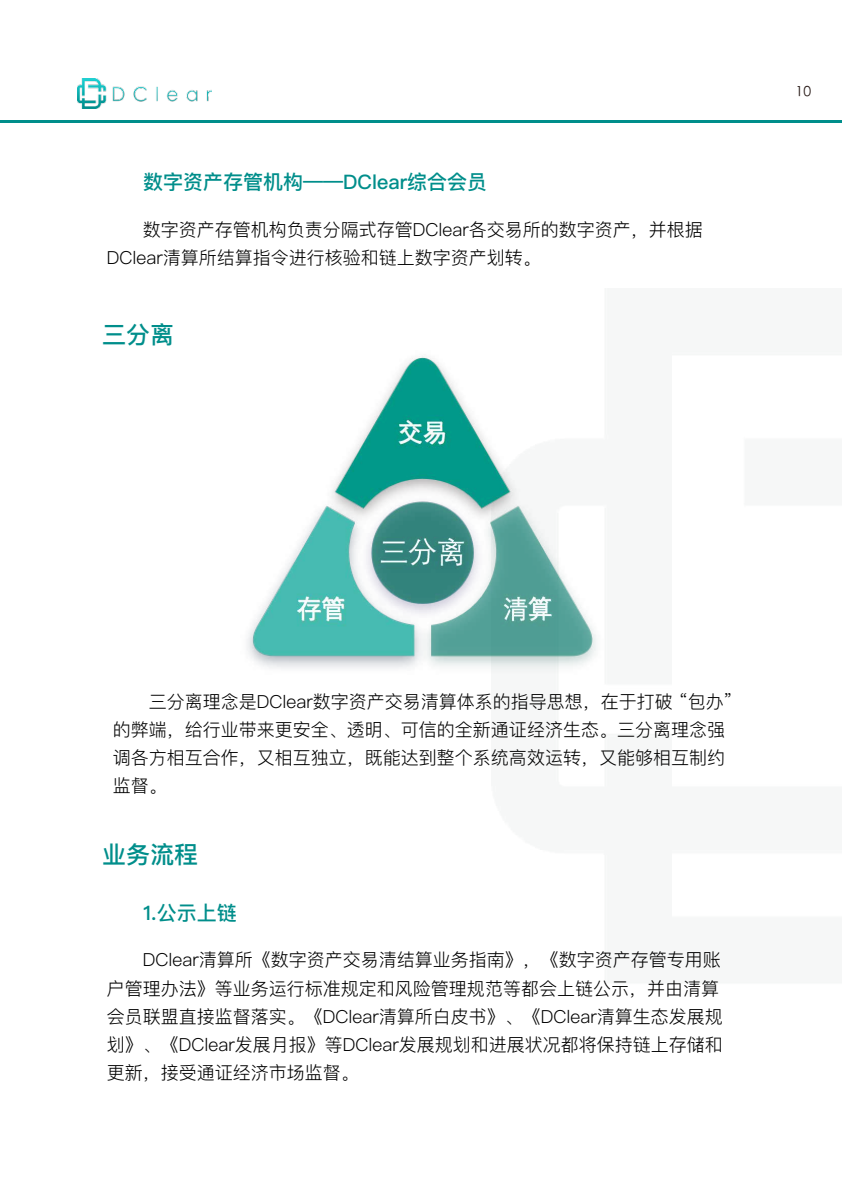
<style>
.page{position:relative;width:842px;height:1191px;background:#fff}
.page>*{position:absolute;margin:0;border:0;box-sizing:border-box;transform-origin:0 0}
.t1{font:500 24px "Ping Fang SC";color:#008e8b}
.t2{font:500 20px "Ping Fang SC";color:#008e8b}
.t3{font:300 18px/28px "Ping Fang SC";color:#000}
.t4{font:300 14px "ST Heiti SC";color:#251714}
</style>
<div class="page">
<hr style="left:0;top:120px;width:842px;height:2px;background:#008e8b">
<img style="left:77px;top:79px;width:134px;height:30px">
<img style="left:247px;top:356px;width:349px;height:318px">
<p class="t2" style="left:143px;top:170px;width:346px">数字资产存管机构——DClear综合会员</p>
<p class="t3" style="left:107px;top:215px;width:597px;text-indent:36px">数字资产存管机构负责分隔式存管DClear各交易所的数字资产，并根据<br>DClear清算所结算指令进行核验和链上数字资产划转。</p>
<h1 class="t1" style="left:102px;top:320px;width:73px">三分离</h1>
<p class="t4" style="left:796px;top:80px;width:17px">10</p>
<p class="t3" style="left:113px;top:687px;width:621px;text-indent:36px">三分离理念是DClear数字资产交易清算体系的指导思想，在于打破 “包办”的弊端，给行业带来更安全、透明、可信的全新通证经济生态。三分离理念强调各方相互合作，又相互独立，既能达到整个系统高效运转，又能够相互制约监督。</p>
<h1 class="t1" style="left:102px;top:840px;width:97px">业务流程</h1>
<p class="t2" style="left:143px;top:900px;width:95px">1.公示上链</p>
<p class="t3" style="left:107px;top:945px;width:617px;text-indent:36px">DClear清算所《数字资产交易清结算业务指南》，《数字资产存管专用账户管理办法》等业务运行标准规定和风险管理规范等都会上链公示，并由清算会员联盟直接监督落实。《DClear清算所白皮书》、《DClear清算生态发展规划》、《DClear发展月报》等DClear发展规划和进展状况都将保持链上存储和更新，接受通证经济市场监督。</p>
</div>
